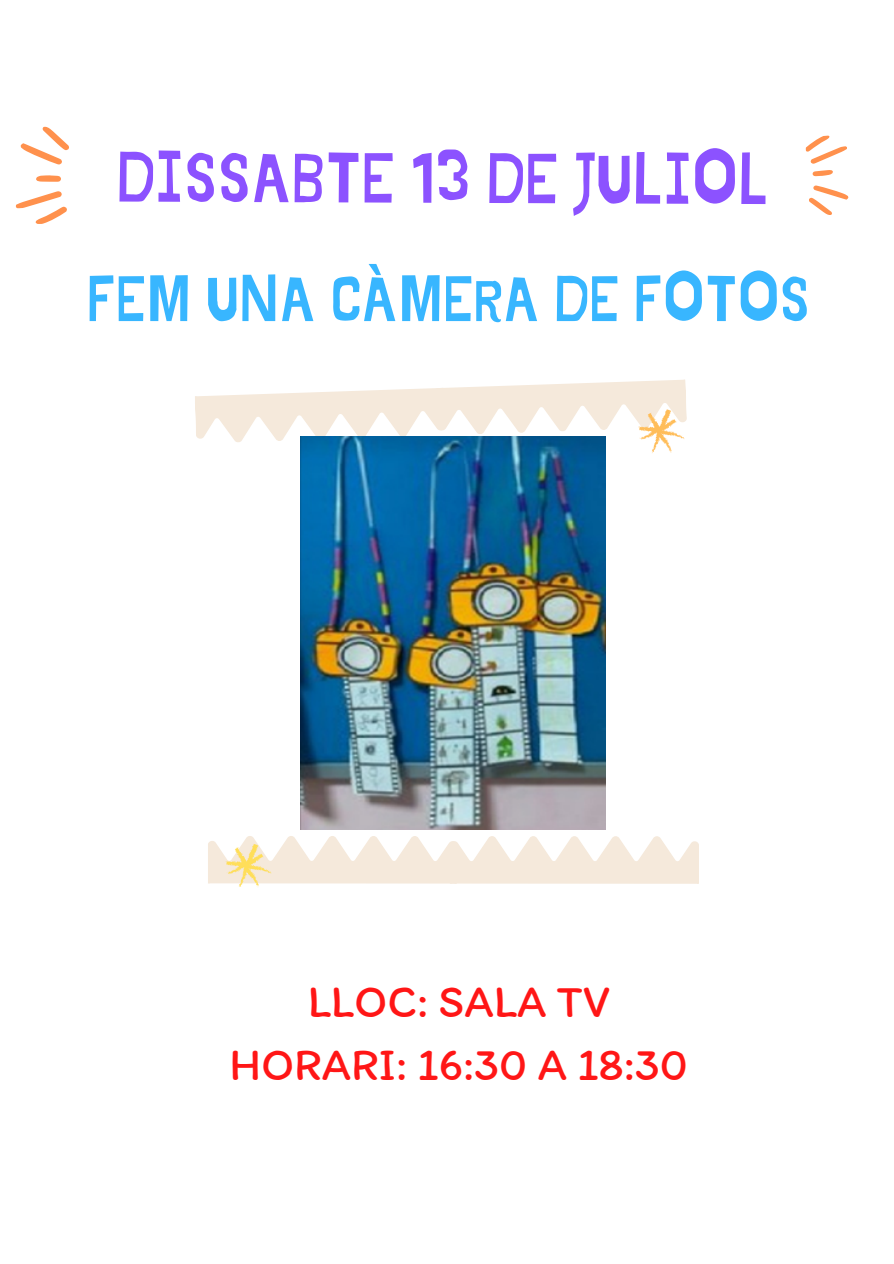
<style>
.page{position:relative;width:894px;height:1264px;background:#fff}
.page>*{position:absolute;margin:0;border:0;box-sizing:border-box;transform-origin:0 0}
.t1{font:70.5px "Jingleberry";letter-spacing:-.005em;color:#8c52ff}
.t2{font:64.05px "Jingleberry";color:#38b6ff}
.t3{font:45.9px "Itim";color:#ff1616}
.t4{font:45.75px "Itim";color:#ff1616}
</style>
<div class="page">
<svg style="left:195px;top:379px;width:492px;height:82px"></svg>
<svg style="left:208px;top:824px;width:490px;height:63px"></svg>
<svg style="left:15px;top:191px;width:52px;height:33px"></svg>
<svg style="left:20px;top:126px;width:49px;height:39px"></svg>
<svg style="left:36px;top:175px;width:25px;height:7px"></svg>
<svg style="left:805px;top:135px;width:42px;height:29px"></svg>
<svg style="left:809px;top:185px;width:39px;height:30px"></svg>
<svg style="left:812px;top:170px;width:20px;height:6px"></svg>
<img style="left:300px;top:437px;width:305px;height:392px">
<p class="t1" style="left:117px;top:146px;width:653px">DISSABTE 13 DE JULIOL</p>
<h1 class="t2" style="left:87px;top:270px;width:724px">FEM UNA CÀMERA DE FOTOS</h1>
<h1 class="t3" style="left:307px;top:973px;width:303px">LLOC: SALA TV</h1>
<p class="t4" style="left:229px;top:1036px;width:460px">HORARI: 16:30 A 18:30</p>
</div>
